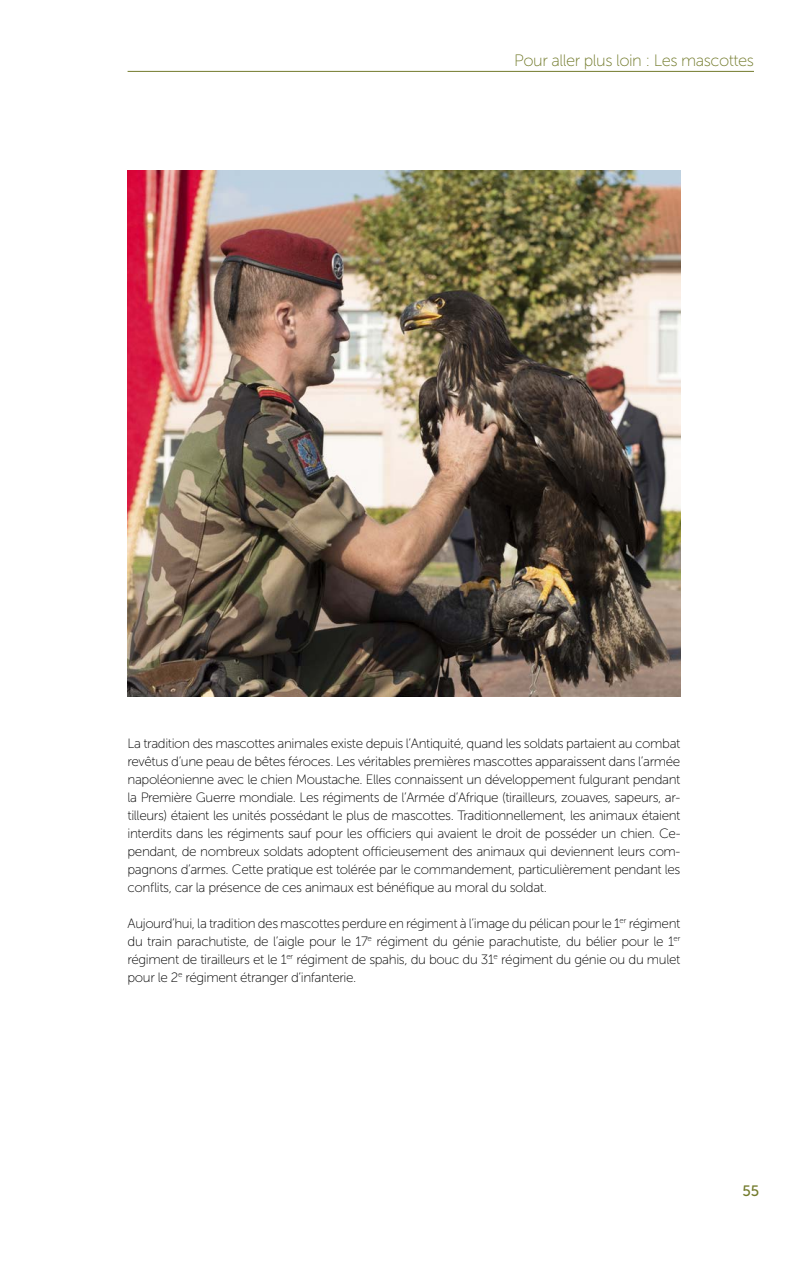
<style>
.page{position:relative;width:808px;height:1263px;background:#fff}
.page>*{position:absolute;margin:0;border:0;box-sizing:border-box;transform-origin:0 0}
.t1{font:16.5px "Museo Sans 100";letter-spacing:-.03em;color:#737b2c}
.t2{font:15px "Museo Sans 500";color:#737b2c}
.t3{font:13.5px/18px "Museo Sans 100";letter-spacing:-.03em;color:#000;text-align:justify}
</style>
<div class="page">
<hr style="left:128px;top:71px;width:626px;height:1px;background:#737b2c">
<img style="left:128px;top:170px;width:552px;height:526px">
<p class="t1" style="left:514px;top:52px;width:241px">Pour aller plus loin : Les mascottes</p>
<p class="t3" style="left:128px;top:734px;width:554px">La tradition des mascottes animales existe depuis l’Antiquité, quand les soldats partaient au combat revêtus d’une peau de bêtes féroces. Les véritables premières mascottes apparaissent dans l’armée napoléonienne avec le chien Moustache. Elles connaissent un développement fulgurant pendant la Première Guerre mondiale. Les régiments de l’Armée d’Afrique (tirailleurs, zouaves, sapeurs, ar&shy;tilleurs) étaient les unités possédant le plus de mascottes. Traditionnellement, les animaux étaient interdits dans les régiments sauf pour les officiers qui avaient le droit de posséder un chien. Ce&shy;pendant, de nombreux soldats adoptent officieusement des animaux qui deviennent leurs com&shy;pagnons d’armes. Cette pratique est tolérée par le commandement, particulièrement pendant les conflits, car la présence de ces animaux est bénéfique au moral du soldat.</p>
<p class="t3" style="left:128px;top:914px;width:554px">Aujourd’hui, la tradition des mascottes perdure en régiment à l’image du pélican pour le 1<sup>er</sup> régiment du train parachutiste, de l’aigle pour le 17<sup>e</sup> régiment du génie parachutiste, du bélier pour le 1<sup>er </sup>régiment de tirailleurs et le 1<sup>er</sup> régiment de spahis, du bouc du 31<sup>e</sup> régiment du génie ou du mulet pour le 2<sup>e</sup> régiment étranger d’infanterie.</p>
<p class="t2" style="left:742px;top:1182px;width:18px">55</p>
</div>
